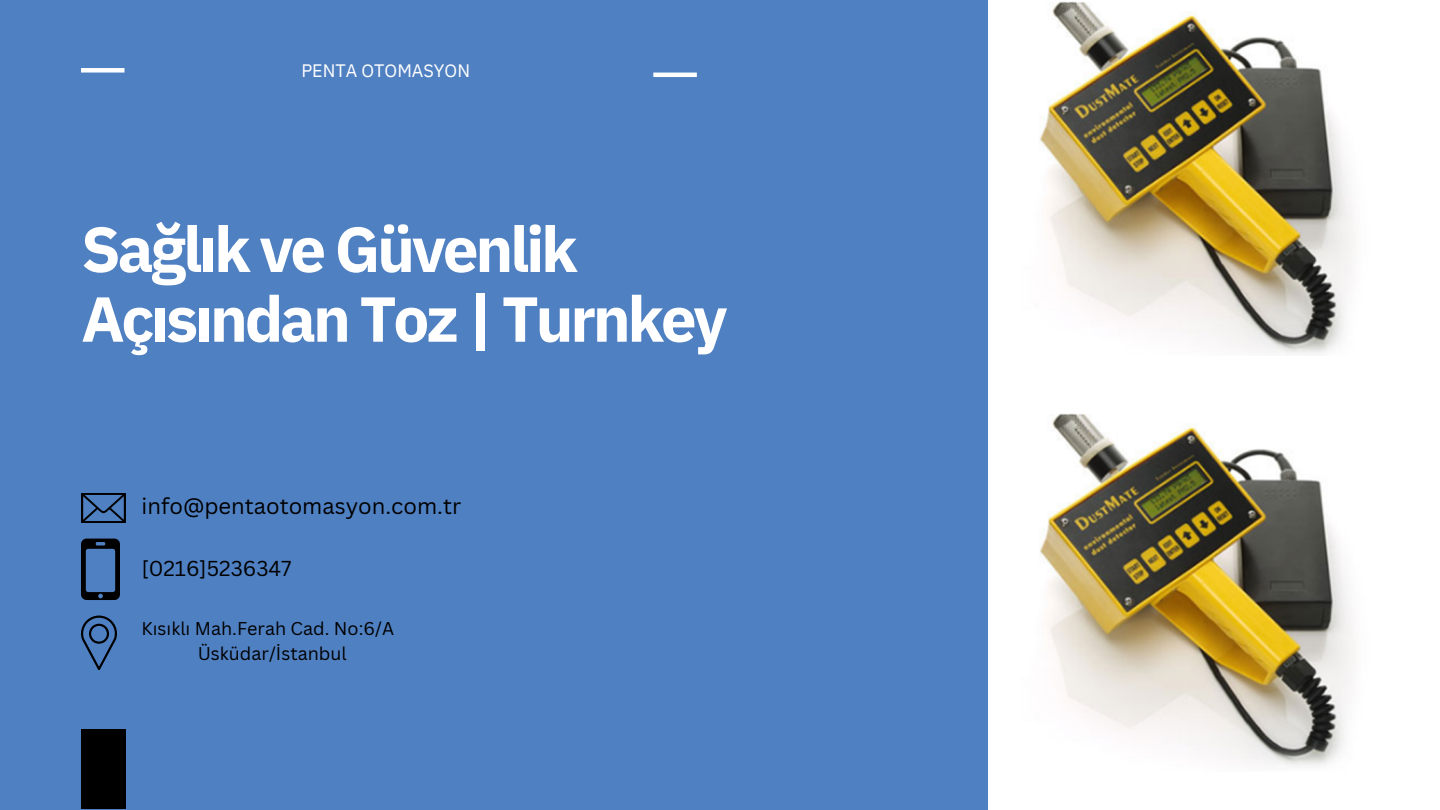
<style>
.page{position:relative;width:1440px;height:810px;background:#4f80c2}
.page>*{position:absolute;margin:0;border:0;box-sizing:border-box;transform-origin:0 0}
.t1{font:700 63.5px/69.8px "IBM Plex Sans";letter-spacing:-.05em;color:#fff}
.t2{font:22px "Canva Sans";color:#000}
.t3{font:21px "Canva Sans";color:#000}
.t4{font:18px/24.8px "Canva Sans";color:#000;text-align:center}
.t5{font:18px "IBM Plex Sans";color:#fff}
</style>
<div class="page">
<div style="left:81px;top:68px;width:44px;height:5px;background:#fff"></div>
<div style="left:81px;top:729px;width:44px;height:80px;background:#000"></div>
<img style="left:81px;top:493px;width:44px;height:30px">
<svg style="left:81px;top:539px;width:39px;height:61px"></svg>
<svg style="left:81px;top:616px;width:36px;height:54px"></svg>
<hr style="left:653px;top:73px;width:44px;height:4px;background:#fff">
<img style="left:988px;top:0;width:452px;height:357px">
<img style="left:988px;top:357px;width:452px;height:453px">
<p class="t5" style="left:301px;top:59px;width:170px">PENTA OTOMASYON</p>
<h1 class="t1" style="left:81px;top:213px;width:648px">Sağlık ve Güvenlik<br>Açısından Toz | Turnkey</h1>
<p class="t2" style="left:141px;top:491px;width:321px">info@pentaotomasyon.com.tr</p>
<p class="t3" style="left:141px;top:554px;width:152px">[0216]5236347</p>
<p class="t4" style="left:141px;top:616px;width:254px">Kısıklı Mah.Ferah Cad. No:6/A<br>Üsküdar/İstanbul</p>
</div>
